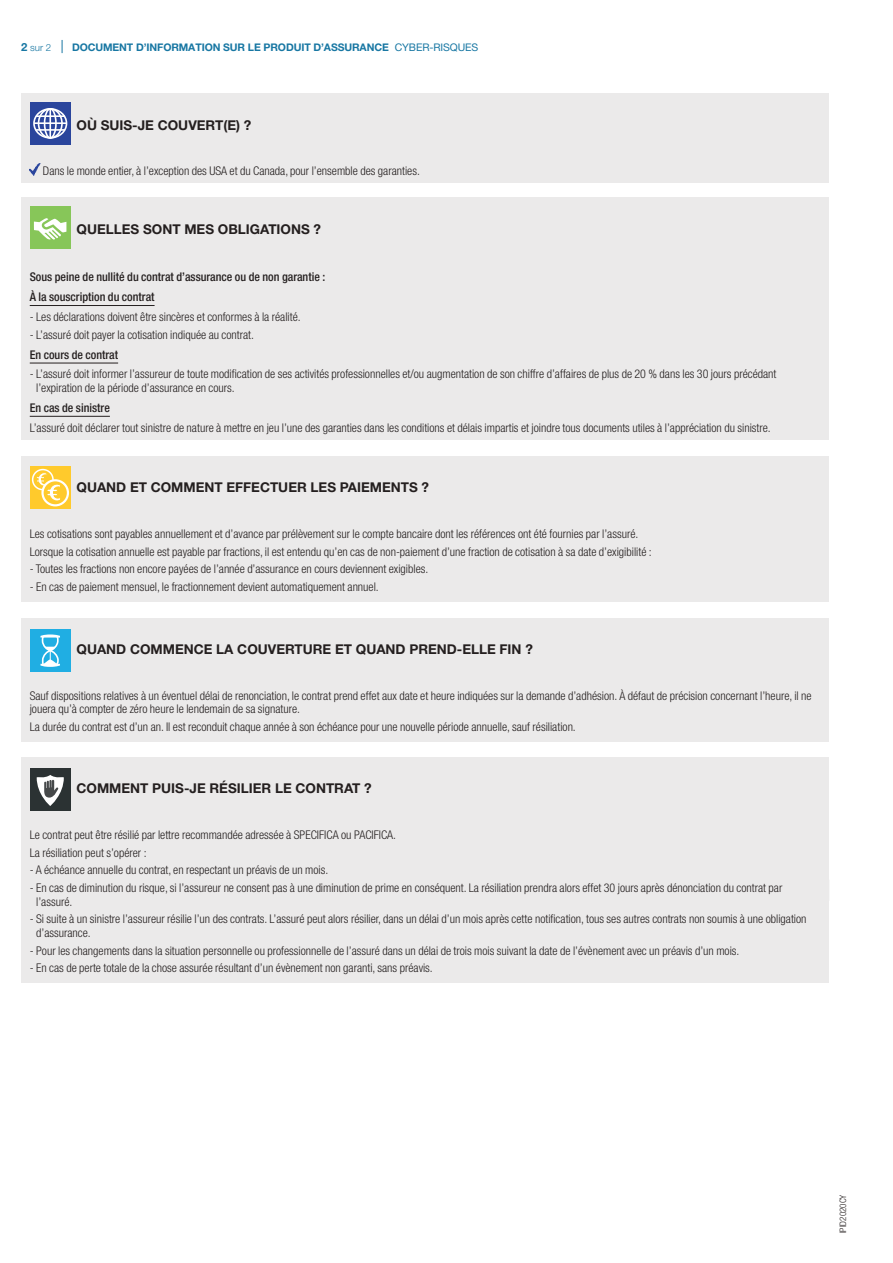
<style>
.page{position:relative;width:893px;height:1263px;background:#fff}
.page>*{position:absolute;margin:0;border:0;box-sizing:border-box;transform-origin:0 0}
.t1{font:700 13.5px "Helvetica Neue LT";color:#241f1f}
.t2{font:300 condensed 12px/13.5px "Helvetica Neue LT";color:#241f1f}
.t3{font:500 condensed 12px/19.8px "Helvetica Neue LT";color:#241f1f}
.t4{font:700 10.5px "Helvetica Neue LT";letter-spacing:-.01em;color:#1877a3}
.t5{font:300 9.75px "Helvetica Neue LT";color:#1877a3}
.t6{font:300 condensed 9px "Helvetica Neue LT";color:#241f1f}
.s1{font-weight:700;font-size:11.25px}
.s2{font-weight:400}
</style>
<div class="page">
<svg style="left:62px;top:40px;width:1px;height:13px"></svg>
<div style="left:21px;top:94px;width:808px;height:89px;background:#ebeaea"></div>
<svg style="left:30px;top:163px;width:10px;height:12px"></svg>
<div style="left:21px;top:198px;width:808px;height:242px;background:#ebeaea"></div>
<hr style="left:30px;top:305px;width:125px;height:1px;background:#241f1f">
<hr style="left:30px;top:363px;width:88px;height:1px;background:#241f1f">
<hr style="left:30px;top:416px;width:80px;height:1px;background:#241f1f">
<div style="left:21px;top:456px;width:808px;height:146px;background:#ebeaea"></div>
<div style="left:21px;top:618px;width:808px;height:124px;background:#ebeaea"></div>
<div style="left:21px;top:757px;width:808px;height:226px;background:#ebeaea"></div>
<svg style="left:30px;top:102px;width:41px;height:43px"></svg>
<div style="left:33px;top:108px;width:34px;height:31px;border:2px solid #fff;border-radius:50%"></div>
<div style="left:38px;top:108px;width:25px;height:31px;border:2px solid #fff;border-radius:50%"></div>
<div style="left:44px;top:108px;width:13px;height:31px;border:2px solid #fff;border-radius:50%"></div>
<hr style="left:49px;top:109px;width:2px;height:30px;background:#fff">
<hr style="left:36px;top:115px;width:29px;height:2px;background:#fff">
<hr style="left:36px;top:129px;width:29px;height:2px;background:#fff">
<hr style="left:34px;top:122px;width:33px;height:2px;background:#fff">
<div style="left:30px;top:206px;width:41px;height:43px;background:#87c659"></div>
<svg style="left:34px;top:218px;width:33px;height:22px"></svg>
<div style="left:30px;top:629px;width:41px;height:43px;background:#20aee3"></div>
<svg style="left:40px;top:634px;width:20px;height:33px"></svg>
<div style="left:30px;top:768px;width:41px;height:43px;background:#2b3233"></div>
<svg style="left:37px;top:775px;width:27px;height:31px"></svg>
<div style="left:30px;top:466px;width:41px;height:43px;background:#ffca2c"></div>
<div style="left:32px;top:469px;width:22px;height:21px;border:2px solid #fff;border-radius:50%"></div>
<svg style="left:43px;top:480px;width:25px;height:25px"></svg>
<div style="left:41px;top:479px;width:28px;height:27px;border:2px solid #fff;border-radius:50%"></div>
<svg style="left:36px;top:472px;width:26px;height:30px"></svg>
<p class="t5" style="left:21px;top:42px;width:32px"><span class="s1">2</span> sur 2</p>
<p class="t4" style="left:72px;top:41px;width:408px">DOCUMENT D’INFORMATION SUR LE PRODUIT D’ASSURANCE <span class="s2">CYBER-RISQUES</span></p>
<p class="t1" style="left:77px;top:116px;width:176px">OÙ SUIS-JE COUVERT(E) ?</p>
<p class="t2" style="left:43px;top:164px;width:378px">Dans le monde entier, à l’exception des USA et du Canada, pour l’ensemble des garanties.</p>
<p class="t1" style="left:77px;top:220px;width:246px">QUELLES SONT MES OBLIGATIONS ?</p>
<p class="t3" style="left:30px;top:267px;width:297px">Sous peine de nullité du contrat d’assurance ou de non garantie :<br>À la souscription du contrat</p>
<p class="t2" style="left:30px;top:310px;width:272px">- Les déclarations doivent être sincères et conformes à la réalité.</p>
<p class="t2" style="left:30px;top:328px;width:226px">- L’assuré doit payer la cotisation indiquée au contrat.</p>
<p class="t3" style="left:30px;top:344px;width:90px">En cours de contrat</p>
<p class="t2" style="left:36px;top:367px;width:742px;text-indent:-6px">- L’assuré doit informer l’assureur de toute modification de ses activités professionnelles et/ou augmentation de son chiffre d’affaires de plus de 20 % dans les 30 jours précédant l’expiration de la période d’assurance en cours.</p>
<p class="t3" style="left:30px;top:397px;width:82px">En cas de sinistre</p>
<p class="t2" style="left:30px;top:421px;width:742px">L’assuré doit déclarer tout sinistre de nature à mettre en jeu l’une des garanties dans les conditions et délais impartis et joindre tous documents utiles à l’appréciation du sinistre.</p>
<p class="t1" style="left:77px;top:479px;width:354px">QUAND ET COMMENT EFFECTUER LES PAIEMENTS ?</p>
<p class="t2" style="left:30px;top:525px;width:623px;line-height:17.7px">Les cotisations sont payables annuellement et d’avance par prélèvement sur le compte bancaire dont les références ont été fournies par l’assuré.<br>Lorsque la cotisation annuelle est payable par fractions, il est entendu qu’en cas de non-paiement d’une fraction de cotisation à sa date d’exigibilité :</p>
<p class="t2" style="left:30px;top:562px;width:400px">- Toutes les fractions non encore payées de l’année d’assurance en cours deviennent exigibles.</p>
<p class="t2" style="left:30px;top:580px;width:351px">- En cas de paiement mensuel, le fractionnement devient automatiquement annuel.</p>
<p class="t1" style="left:77px;top:641px;width:458px">QUAND COMMENCE LA COUVERTURE ET QUAND PREND-ELLE FIN ?</p>
<p class="t2" style="left:30px;top:689px;width:783px">Sauf dispositions relatives à un éventuel délai de renonciation, le contrat prend effet aux date et heure indiquées sur la demande d’adhésion. À défaut de précision concernant l’heure, il ne jouera qu’à compter de zéro heure le lendemain de sa signature.</p>
<p class="t2" style="left:30px;top:720px;width:548px">La durée du contrat est d’un an. Il est reconduit chaque année à son échéance pour une nouvelle période annuelle, sauf résiliation.</p>
<p class="t1" style="left:77px;top:780px;width:297px">COMMENT PUIS-JE RÉSILIER LE CONTRAT ?</p>
<p class="t2" style="left:30px;top:826px;width:368px;line-height:17.7px">Le contrat peut être résilié par lettre recommandée adressée à SPECIFICA ou PACIFICA.<br>La résiliation peut s’opérer :</p>
<p class="t2" style="left:30px;top:863px;width:300px">- A échéance annuelle du contrat, en respectant un préavis de un mois.</p>
<p class="t2" style="left:36px;top:881px;width:748px;text-indent:-6px">- En cas de diminution du risque, si l’assureur ne consent pas à une diminution de prime en conséquent. La résiliation prendra alors effet 30 jours après dénonciation du contrat par l’assuré.</p>
<p class="t2" style="left:36px;top:912px;width:772px;text-indent:-6px">- Si suite à un sinistre l’assureur résilie l’un des contrats. L’assuré peut alors résilier, dans un délai d’un mois après cette notification, tous ses autres contrats non soumis à une obligation d’assurance.</p>
<p class="t2" style="left:30px;top:943px;width:711px">- Pour les changements dans la situation personnelle ou professionnelle de l’assuré dans un délai de trois mois suivant la date de l’évènement avec un préavis d’un mois.</p>
<p class="t2" style="left:30px;top:961px;width:405px">- En cas de perte totale de la chose assurée résultant d’un évènement non garanti, sans préavis.</p>
<p class="t6" style="left:838px;top:1233px;width:40px;rotate:-90deg">IPID2020CY</p>
</div>
